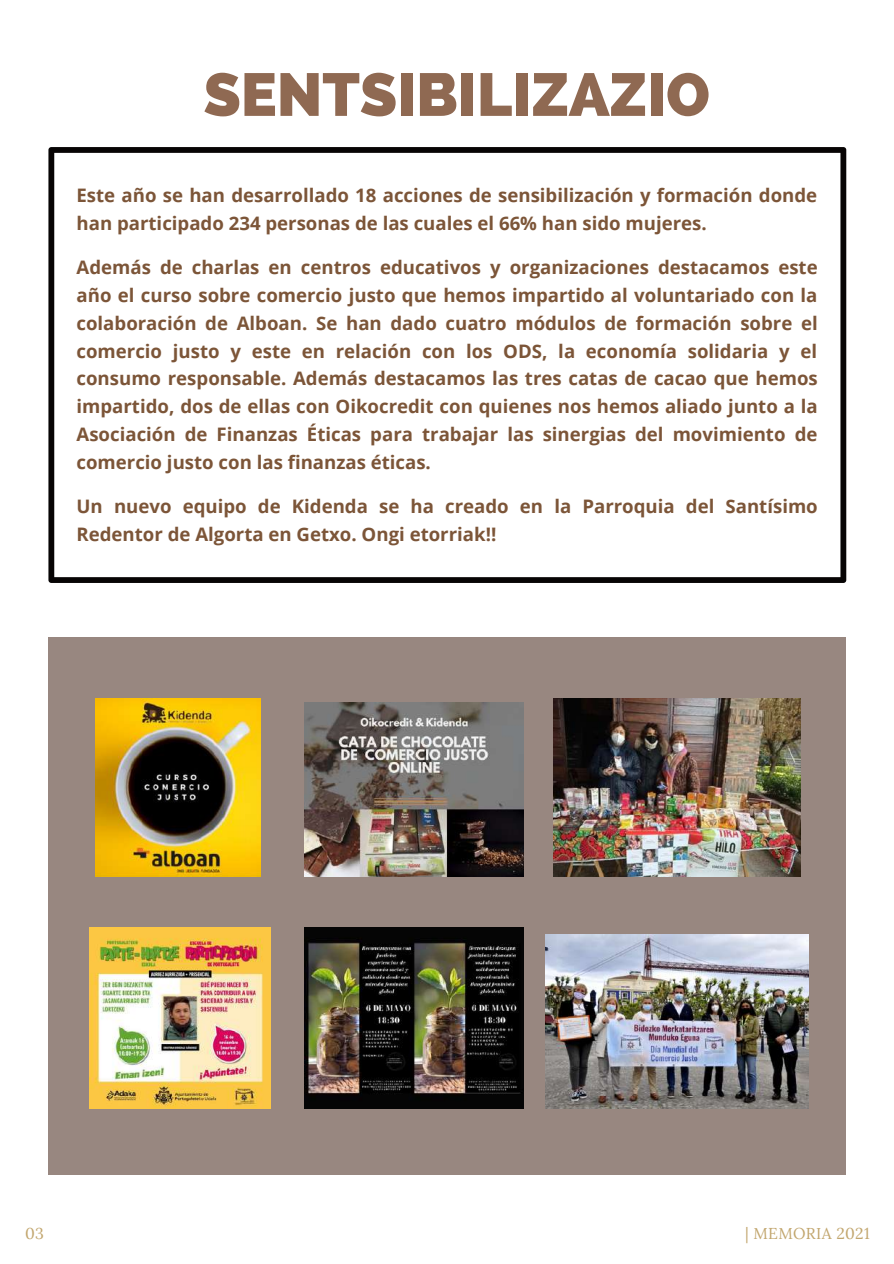
<style>
.page{position:relative;width:894px;height:1264px;background:#fff}
.page>*{position:absolute;margin:0;border:0;box-sizing:border-box;transform-origin:0 0}
.t1{font:800 60.3px "Raleway";color:#8f6952}
.t2{font:700 18.6px/27.8px "Open Sans";color:#7c5538}
.t3{font:15.75px "Lora";letter-spacing:.02em;color:#c2a66e}
</style>
<div class="page">
<svg style="left:48px;top:147px;width:798px;height:436px"></svg>
<div style="left:48px;top:637px;width:798px;height:537px;background:#988780"></div>
<img style="left:304px;top:702px;width:219px;height:174px">
<img style="left:553px;top:699px;width:247px;height:177px">
<img style="left:89px;top:927px;width:182px;height:181px">
<img style="left:304px;top:927px;width:219px;height:181px">
<img style="left:545px;top:934px;width:263px;height:174px">
<img style="left:96px;top:699px;width:164px;height:177px">
<h1 class="t1" style="left:203px;top:59px;width:507px">SENTSIBILIZAZIO</h1>
<p class="t2" style="left:76px;top:181px;width:742px">Este año se han desarrollado 18 acciones de sensibilización y formación donde han participado 234 personas de las cuales el 66% han sido mujeres.</p>
<p class="t2" style="left:76px;top:253px;width:742px;text-align:justify">Además de charlas en centros educativos y organizaciones destacamos este año el curso sobre comercio justo que hemos impartido al voluntariado con la colaboración de Alboan. Se han dado cuatro módulos de formación sobre el comercio justo y este en relación con los ODS, la economía solidaria y el consumo responsable. Además destacamos las tres catas de cacao que hemos impartido, dos de ellas con Oikocredit con quienes nos hemos aliado junto a la Asociación de Finanzas Éticas para trabajar las sinergias del movimiento de comercio justo con las finanzas éticas.</p>
<p class="t2" style="left:76px;top:492px;width:742px">Un nuevo equipo de Kidenda se ha creado en la Parroquia del Santísimo<br>Redentor de Algorta en Getxo. Ongi etorriak!!</p>
<p class="t3" style="left:25px;top:1222px;width:20px">03</p>
<p class="t3" style="left:745px;top:1222px;width:126px">| MEMORIA 2021</p>
</div>
